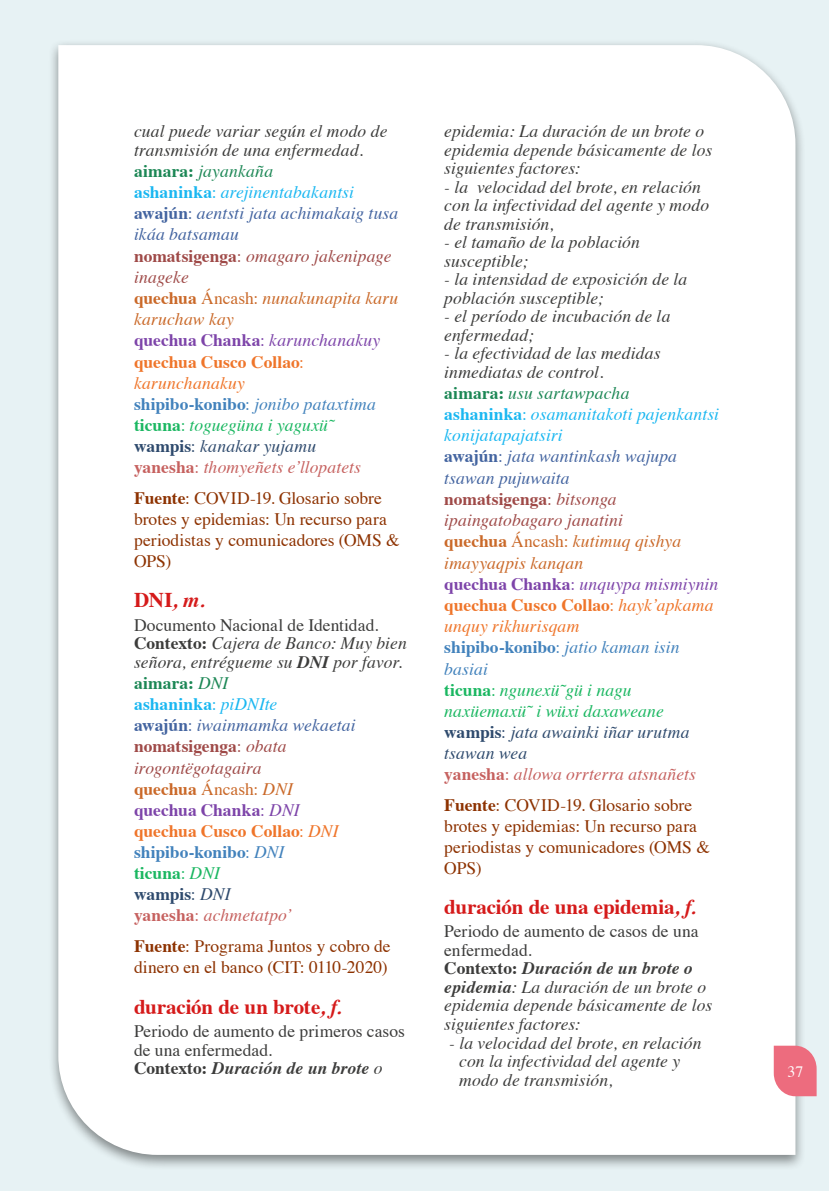
<style>
.page{position:relative;width:829px;height:1191px;background:#fff}
.page>*{position:absolute;margin:0;border:0;box-sizing:border-box;transform-origin:0 0}
.t1{font:700 21px "Times";letter-spacing:-.01em;color:#d51a1a}
.t2{font:italic 17.5px/18.6px "Times";letter-spacing:.005em;color:#3c3c3b}
.t3{font:italic 17.5px/21.2px "Times";letter-spacing:.01em;color:#1ab7f1}
.t4{font:italic 17.5px/21.2px "Times";letter-spacing:.01em;color:#4364a0}
.t5{font:17.5px/21px "Times";color:#8d3200}
.t6{font:italic 17.5px/21.2px "Times";letter-spacing:.005em;color:#9f4a48}
.t7{font:17.5px/18.6px "Times";color:#3c3c3b}
.t8{font:15.75px "Times";color:#fff}
.s1{font-weight:700;font-style:normal;color:#1c8755}
.s2{color:#1c8755}
.s3{font-weight:700;font-style:normal;color:#1ab7f1}
.s4{font-style:normal;color:#1ab7f1}
.s5{color:#1ab7f1}
.s6{font-weight:700;font-style:normal}
.s7{font-style:normal}
.s8{font-weight:700;font-style:normal;color:#9f4a48}
.s9{font-style:normal;color:#9f4a48}
.s10{color:#9f4a48}
.s11{font-weight:700;font-style:normal;color:#ca6929}
.s12{font-style:normal;color:#ca6929}
.s13{color:#ca6929}
.s14{font-weight:700;font-style:normal;color:#7d44a9}
.s15{font-style:normal;color:#7d44a9}
.s16{color:#7d44a9}
.s17{font-weight:700;font-style:normal;color:#ef752a}
.s18{font-style:normal;color:#ef752a}
.s19{color:#ef752a}
.s20{font-weight:700;font-style:normal;color:#4282bc}
.s21{font-style:normal;color:#4282bc}
.s22{color:#4282bc}
.s23{font-weight:700;font-style:normal;color:#1ab761}
.s24{font-style:normal;color:#1ab761}
.s25{color:#1ab761}
.s26{font-weight:700;font-style:normal;color:#2e4a6d}
.s27{font-style:normal;color:#2e4a6d}
.s28{color:#2e4a6d}
.s29{font-weight:700;font-style:normal;color:#c6615f}
.s30{font-style:normal;color:#c6615f}
.s31{color:#c6615f}
.s32{font-weight:700}
.s33{font-style:italic}
.s34{font-weight:700;font-style:normal;color:#4364a0}
.s35{font-style:normal;color:#4364a0}
.s36{color:#4364a0}
.s37{font-weight:700;font-style:italic}
</style>
<div class="page">
<div style="left:0;top:0;width:828px;height:1191px;background:#e7f2f4"></div>
<div style="left:48px;top:40px;width:758px;height:1130px;background:#000;opacity:.45"></div>
<div style="left:58px;top:45px;width:737px;height:1109px;background:#fff"></div>
<svg style="left:773px;top:1045px;width:43px;height:51px;background:#ed7d8c"></svg>
<p class="t2" style="left:134px;top:121px;width:255px">cual puede variar según el modo de transmisión de una enfermedad.</p>
<p class="t4" style="left:134px;top:159px;width:266px"><span class="s1">aimara:</span> <span class="s2">jayankaña<br></span><span class="s3">ashaninka</span><span class="s4">:</span> <span class="s5">arejinentabakantsi </span><span class="s6">awajún</span><span class="s7">:</span> aentsti jata achimakaig tusa ikáa batsamau<br><span class="s8">nomatsigenga</span><span class="s9">:</span> <span class="s10">omagaro jakenipage inageke<br></span><span class="s11">quechua</span> <span class="s12">Áncash:</span> <span class="s13">nunakunapita karu karuchaw kay<br></span><span class="s14">quechua Chanka</span><span class="s15">:</span> <span class="s16">karunchanakuy </span><span class="s17">quechua Cusco Collao</span><span class="s18">: </span><span class="s19">karunchanakuy<br></span><span class="s20">shipibo-konibo</span><span class="s21">:</span> <span class="s22">jonibo pataxtima </span><span class="s23">ticuna</span><span class="s24">:</span> <span class="s25">toguegüna i yaguxü̃ </span><span class="s26">wampis</span><span class="s27">:</span> <span class="s28">kanakar yujamu<br></span><span class="s29">yanesha</span><span class="s30">:</span> <span class="s31">thomyeñets e’llopatets</span></p>
<p class="t5" style="left:134px;top:486px;width:267px"><span class="s32">Fuente</span>: COVID-19. Glosario sobre brotes y epidemias: Un recurso para periodistas y comunicadores (OMS &amp;<br>OPS)</p>
<p class="t1" style="left:134px;top:580px;width:72px">DNI<span class="s33">, m.</span></p>
<p class="t2" style="left:134px;top:614px;width:274px"><span class="s7">Documento Nacional de Identidad.<br></span><span class="s6">Contexto:</span> Cajera de Banco: Muy bien señora, entrégueme su <span class="s32">DNI</span> por favor.</p>
<p class="t6" style="left:134px;top:671px;width:223px"><span class="s1">aimara:</span> <span class="s2">DNI<br></span><span class="s3">ashaninka</span><span class="s4">:</span> <span class="s5">piDNIte<br></span><span class="s34">awajún</span><span class="s35">:</span> <span class="s36">iwainmamka wekaetai </span><span class="s6">nomatsigenga</span><span class="s7">:</span> obata irogontëgotagaira<br><span class="s11">quechua</span> <span class="s12">Áncash:</span> <span class="s13">DNI </span><span class="s14">quechua Chanka</span><span class="s15">:</span> <span class="s16">DNI </span><span class="s17">quechua Cusco Collao</span><span class="s18">:</span> <span class="s19">DNI </span><span class="s20">shipibo-konibo</span><span class="s21">:</span> <span class="s22">DNI<br></span><span class="s23">ticuna</span><span class="s24">:</span> <span class="s25">DNI<br></span><span class="s26">wampis</span><span class="s27">:</span> <span class="s28">DNI<br></span><span class="s29">yanesha</span><span class="s30">:</span> <span class="s31">achmetatpo’</span></p>
<p class="t5" style="left:134px;top:934px;width:258px"><span class="s32">Fuente</span>: Programa Juntos y cobro de dinero en el banco (CIT: 0110-2020)</p>
<p class="t1" style="left:134px;top:986px;width:209px">duración de un brote<span class="s33">, f.</span></p>
<p class="t7" style="left:134px;top:1020px;width:272px">Periodo de aumento de primeros casos de una enfermedad.<br><span class="s32">Contexto:</span> <span class="s37">Duración de un brote</span> <span class="s33">o</span></p>
<p class="t2" style="left:444px;top:121px;width:269px">epidemia: La duración de un brote o epidemia depende básicamente de los siguientes factores:</p>
<p class="t2" style="left:444px;top:176px;width:266px">- la velocidad del brote, en relación con la infectividad del agente y modo de transmisión,</p>
<p class="t2" style="left:444px;top:232px;width:197px">- el tamaño de la población susceptible;</p>
<p class="t2" style="left:444px;top:269px;width:244px">- la intensidad de exposición de la población susceptible;</p>
<p class="t2" style="left:444px;top:306px;width:228px">- el período de incubación de la enfermedad;</p>
<p class="t2" style="left:444px;top:343px;width:218px">- la efectividad de las medidas inmediatas de control.</p>
<p class="t3" style="left:444px;top:381px;width:276px"><span class="s1">aimara:</span> <span class="s2">usu sartawpacha<br></span><span class="s6">ashaninka</span><span class="s7">:</span> osamanitakoti pajenkantsi konijatapajatsiri<br><span class="s34">awajún</span><span class="s35">:</span> <span class="s36">jata wantinkash wajupa tsawan pujuwaita<br></span><span class="s8">nomatsigenga</span><span class="s9">:</span> <span class="s10">bitsonga ipaingatobagaro janatini<br></span><span class="s11">quechua</span> <span class="s12">Áncash:</span> <span class="s13">kutimuq qishya imayyaqpis kanqan<br></span><span class="s14">quechua Chanka</span><span class="s15">:</span> <span class="s16">unquypa mismiynin </span><span class="s17">quechua Cusco Collao</span><span class="s18">:</span> <span class="s19">hayk’apkama unquy rikhurisqam<br></span><span class="s20">shipibo-konibo</span><span class="s21">:</span> <span class="s22">jatio kaman isin basiai<br></span><span class="s23">ticuna</span><span class="s24">:</span> <span class="s25">ngunexü̃gü i nagu naxüemaxü̃ i wüxi daxaweane </span><span class="s26">wampis</span><span class="s27">:</span> <span class="s28">jata awainki iñar urutma tsawan wea<br></span><span class="s29">yanesha</span><span class="s30">:</span> <span class="s31">allowa orrterra atsnañets</span></p>
<p class="t5" style="left:444px;top:792px;width:267px"><span class="s32">Fuente</span>: COVID-19. Glosario sobre brotes y epidemias: Un recurso para periodistas y comunicadores (OMS &amp;<br>OPS)</p>
<p class="t1" style="left:444px;top:886px;width:253px">duración de una epidemia<span class="s33">, f.</span></p>
<p class="t2" style="left:444px;top:921px;width:269px"><span class="s7">Periodo de aumento de casos de una enfermedad.<br></span><span class="s6">Contexto:</span> <span class="s32">Duración de un brote o epidemia</span>: La duración de un brote o epidemia depende básicamente de los siguientes factores:</p>
<p class="t2" style="left:459px;top:1032px;width:244px;text-indent:-10px">- la velocidad del brote, en relación con la infectividad del agente y modo de transmisión,</p>
<p class="t8" style="left:787px;top:1057px;width:17px">37</p>
</div>
